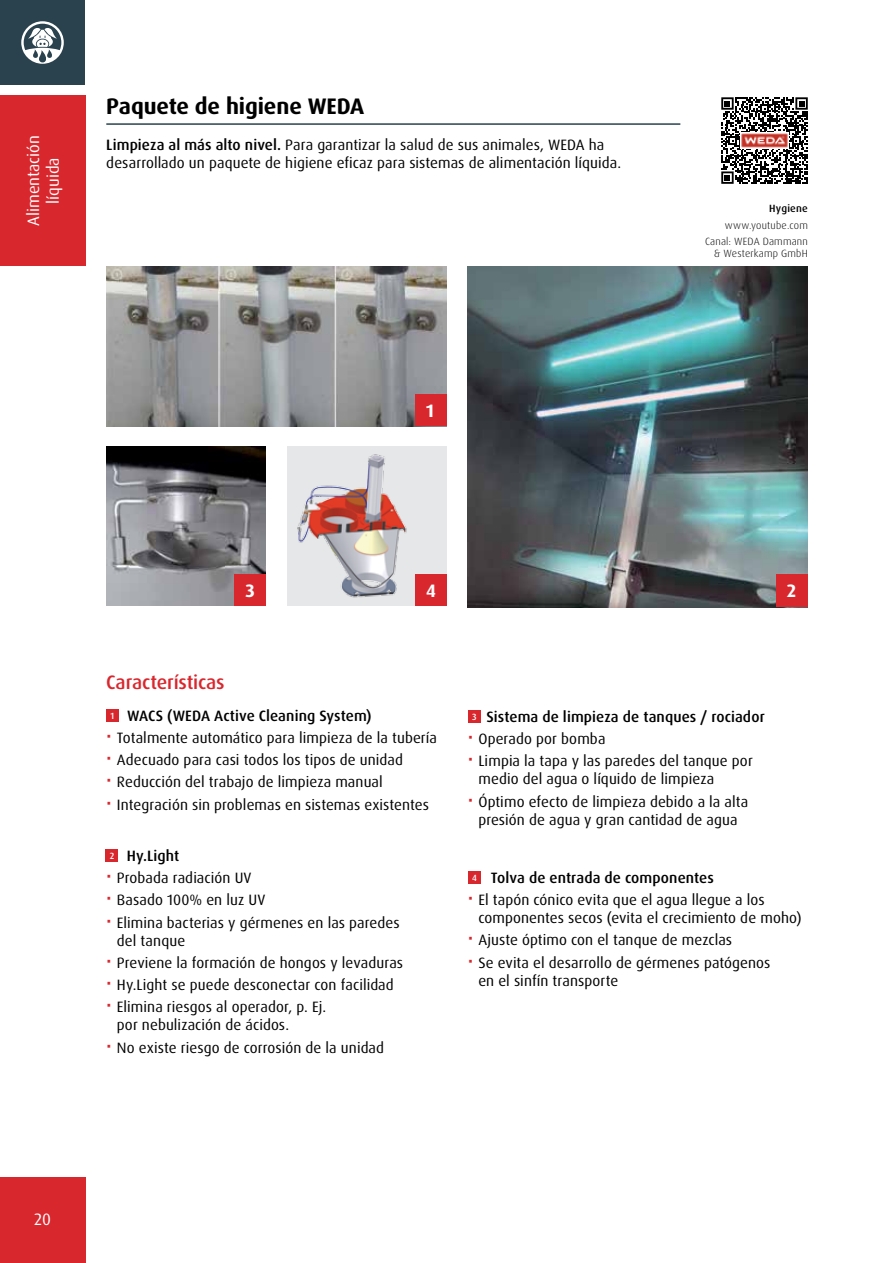
<style>
.page{position:relative;width:893px;height:1263px;background:#fff}
.page>*{position:absolute;margin:0;border:0;box-sizing:border-box;transform-origin:0 0}
.t1{font:700 22.5px "Dax OT";letter-spacing:-.005em;color:#000}
.t2{font:500 19.5px "Dax OT";letter-spacing:-.01em;color:#d9272e}
.t3{font:700 18px "Dax OT";color:#fff}
.t4{font:16.5px/19.8px "Dax OT";color:#fff;text-align:center}
.t5{font:15px/22.2px "Dax OT";letter-spacing:.005em;color:#000}
.t6{font:500 15px "Dax OT";letter-spacing:.005em;color:#000}
.t7{font:300 10.5px/16.2px "Dax OT";letter-spacing:.02em;color:#000;text-align:right}
.t8{font:500 10.5px "Dax OT";letter-spacing:.02em;color:#000}
.t9{font:500 9px "Dax OT";color:#fff}
.s1{font-weight:500}
</style>
<div class="page">
<div style="left:0;top:1178px;width:85px;height:85px;background:#d9272e"></div>
<div style="left:0;top:0;width:85px;height:85px;background:#29424e"></div>
<svg style="left:21px;top:21px;width:43px;height:43px"></svg>
<div style="left:287px;top:446px;width:159px;height:160px;background:#e6e7e8"></div>
<img style="left:297px;top:454px;width:110px;height:144px">
<img style="left:106px;top:267px;width:340px;height:159px">
<img style="left:106px;top:446px;width:160px;height:160px">
<img style="left:468px;top:267px;width:340px;height:340px">
<div style="left:415px;top:394px;width:31px;height:32px;background:#d9272e"></div>
<div style="left:234px;top:574px;width:32px;height:32px;background:#d9272e"></div>
<div style="left:415px;top:574px;width:31px;height:32px;background:#d9272e"></div>
<div style="left:776px;top:574px;width:32px;height:33px;background:#d9272e"></div>
<svg style="left:721px;top:97px;width:87px;height:87px"></svg>
<img style="left:741px;top:133px;width:47px;height:16px">
<div style="left:106px;top:709px;width:13px;height:13px;background:#d9272e"></div>
<div style="left:106px;top:849px;width:12px;height:13px;background:#d9272e"></div>
<div style="left:468px;top:710px;width:12px;height:13px;background:#d9272e"></div>
<div style="left:468px;top:871px;width:12px;height:13px;background:#d9272e"></div>
<hr style="left:106px;top:123px;width:574px;height:2px;background:#29424e">
<div style="left:0;top:96px;width:85px;height:170px;background:#d9272e"></div>
<p class="t4" style="left:24px;top:226px;width:93px;rotate:-90deg">Alimentación líquida</p>
<h1 class="t1" style="left:106px;top:91px;width:260px">Paquete de higiene WEDA</h1>
<p class="t5" style="left:106px;top:136px;width:516px;line-height:18px"><span class="s1">Limpieza al más alto nivel.</span> Para garantizar la salud de sus animales, WEDA ha desarrollado un paquete de higiene eficaz para sistemas de alimentación líquida.</p>
<p class="t3" style="left:426px;top:399px;width:9px">1</p>
<p class="t8" style="left:769px;top:202px;width:40px">Hygiene</p>
<p class="t7" style="left:705px;top:217px;width:104px">www.youtube.com<br>Canal: WEDA Dammann</p>
<p class="t7" style="left:714px;top:245px;width:95px">&amp; Westerkamp GmbH</p>
<p class="t3" style="left:246px;top:579px;width:11px">3</p>
<p class="t3" style="left:426px;top:579px;width:11px">4</p>
<p class="t3" style="left:787px;top:579px;width:11px">2</p>
<h2 class="t2" style="left:106px;top:670px;width:120px">Características</h2>
<p class="t6" style="left:127px;top:706px;width:246px">WACS (WEDA Active Cleaning System)</p>
<p class="t5" style="left:117px;top:727px;width:322px">Totalmente automático para limpieza de la tubería Adecuado para casi todos los tipos de unidad Reducción del trabajo de limpieza manual Integración sin problemas en sistemas existentes</p>
<p class="t6" style="left:127px;top:846px;width:54px">Hy.Light</p>
<p class="t5" style="left:117px;top:867px;width:284px">Probada radiación UV<br>Basado 100% en luz UV<br>Elimina bacterias y gérmenes en las paredes</p>
<p class="t5" style="left:117px;top:929px;width:288px">del tanque<br>Previene la formación de hongos y levaduras Hy.Light se puede desconectar con facilidad Elimina riesgos al operador, p. Ej.</p>
<p class="t5" style="left:117px;top:1014px;width:269px">por nebulización de ácidos.<br>No existe riesgo de corrosión de la unidad</p>
<p class="t9" style="left:111px;top:710px;width:5px">1</p>
<p class="t9" style="left:110px;top:850px;width:6px">2</p>
<p class="t6" style="left:487px;top:707px;width:280px">Sistema de limpieza de tanques / rociador</p>
<p class="t5" style="left:478px;top:728px;width:276px">Operado por bomba<br>Limpia la tapa y las paredes del tanque por</p>
<p class="t5" style="left:478px;top:768px;width:271px">medio del agua o líquido de limpieza<br>Óptimo efecto de limpieza debido a la alta</p>
<p class="t5" style="left:478px;top:808px;width:261px">presión de agua y gran cantidad de agua</p>
<p class="t9" style="left:472px;top:711px;width:6px">3</p>
<p class="t6" style="left:491px;top:868px;width:225px">Tolva de entrada de componentes</p>
<p class="t5" style="left:478px;top:891px;width:325px;line-height:18px">El tapón cónico evita que el agua llegue a los componentes secos (evita el crecimiento de moho)</p>
<p class="t5" style="left:478px;top:929px;width:294px">Ajuste óptimo con el tanque de mezclas<br>Se evita el desarrollo de gérmenes patógenos</p>
<p class="t5" style="left:478px;top:969px;width:141px">en el sinfín transporte</p>
<p class="t9" style="left:472px;top:872px;width:6px">4</p>
<p class="t4" style="left:34px;top:1209px;width:18px">20</p>
</div>
